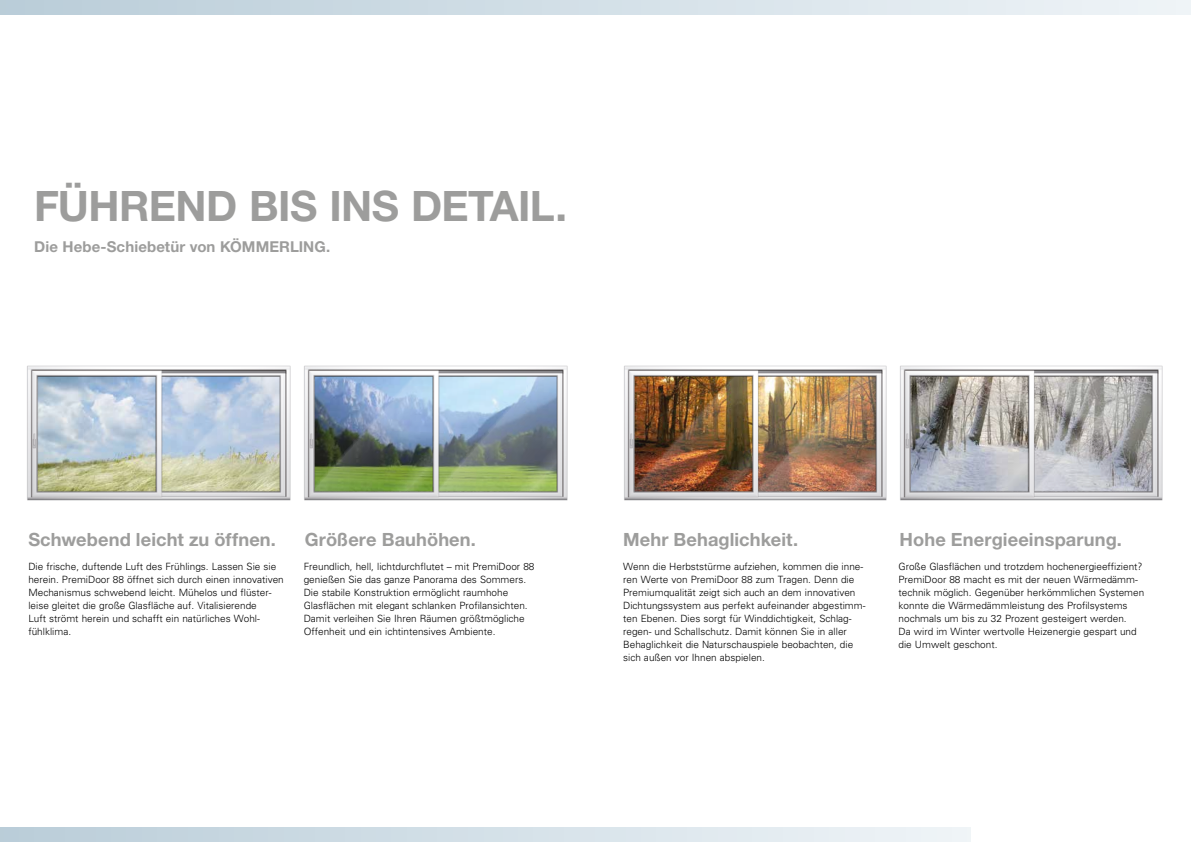
<style>
.page{position:relative;width:1191px;height:842px;background:#fff}
.page>*{position:absolute;margin:0;border:0;box-sizing:border-box;transform-origin:0 0}
.t1{font:700 42px "Helvetica Neue CE";letter-spacing:-.015em;color:#9d9d9c}
.t2{font:700 18.2px "Helvetica Neue CE";letter-spacing:.005em;color:#9d9d9c}
.t3{font:700 15px "Helvetica Neue CE";letter-spacing:.005em;color:#9d9d9c}
.t4{font:300 10px/13px "Univers";color:#000}
</style>
<div class="page">
<img style="left:624px;top:365px;width:263px;height:136px">
<img style="left:304px;top:365px;width:264px;height:136px">
<img style="left:27px;top:365px;width:264px;height:136px">
<img style="left:900px;top:365px;width:263px;height:136px">
<svg style="left:0;top:828px;width:970px;height:14px;background:#d4e0e7"></svg>
<svg style="left:0;top:0;width:1191px;height:14px;background:#d4e0e7"></svg>
<h1 class="t1" style="left:34px;top:180px;width:534px">FÜHREND BIS INS DETAIL.</h1>
<h3 class="t3" style="left:34px;top:237px;width:297px">Die Hebe-Schiebetür von KÖMMERLING.</h3>
<h2 class="t2" style="left:28px;top:528px;width:249px">Schwebend leicht zu öffnen.</h2>
<h2 class="t2" style="left:305px;top:528px;width:173px">Größere Bauhöhen.</h2>
<h2 class="t2" style="left:623px;top:528px;width:176px">Mehr Behaglichkeit.</h2>
<h2 class="t2" style="left:899px;top:528px;width:224px">Hohe Energieeinsparung.</h2>
<p class="t4" style="left:28px;top:560px;width:257px">Die frische, duftende Luft des Frühlings. Lassen Sie sie herein. PremiDoor 88 öffnet sich durch einen innovativen Mechanismus schwebend leicht. Mühelos und flüster&shy;leise gleitet die große Glasfläche auf. Vitalisierende<br>Luft strömt herein und schafft ein natürliches Wohl&shy;fühlklima.</p>
<p class="t4" style="left:623px;top:560px;width:244px">Wenn die Herbststürme aufziehen, kommen die inne&shy;ren Werte von PremiDoor 88 zum Tragen. Denn die Premiumqualität zeigt sich auch an dem innovativen Dichtungssystem aus perfekt aufeinander abgestimm&shy;ten Ebenen. Dies sorgt für Winddichtigkeit, Schlag&shy;regen- und Schallschutz. Damit können Sie in aller Behaglichkeit die Naturschauspiele beobachten, die sich außen vor Ihnen abspielen.</p>
<p class="t4" style="left:304px;top:560px;width:232px">Freundlich, hell, lichtdurchflutet – mit PremiDoor 88 genießen Sie das ganze Panorama des Sommers.<br>Die stabile Konstruktion ermöglicht raumhohe Glasflächen mit elegant schlanken Profilansichten.<br>Damit verleihen Sie Ihren Räumen größtmögliche Offenheit und ein ichtintensives Ambiente.</p>
<p class="t4" style="left:898px;top:560px;width:247px">Große Glasflächen und trotzdem hochenergieeffizient?<br>PremiDoor 88 macht es mit der neuen Wärmedämm&shy;technik möglich. Gegenüber herkömmlichen Systemen konnte die Wärmedämmleistung des Profilsystems nochmals um bis zu 32 Prozent gesteigert werden.<br>Da wird im Winter wertvolle Heizenergie gespart und die Umwelt geschont.</p>
</div>
